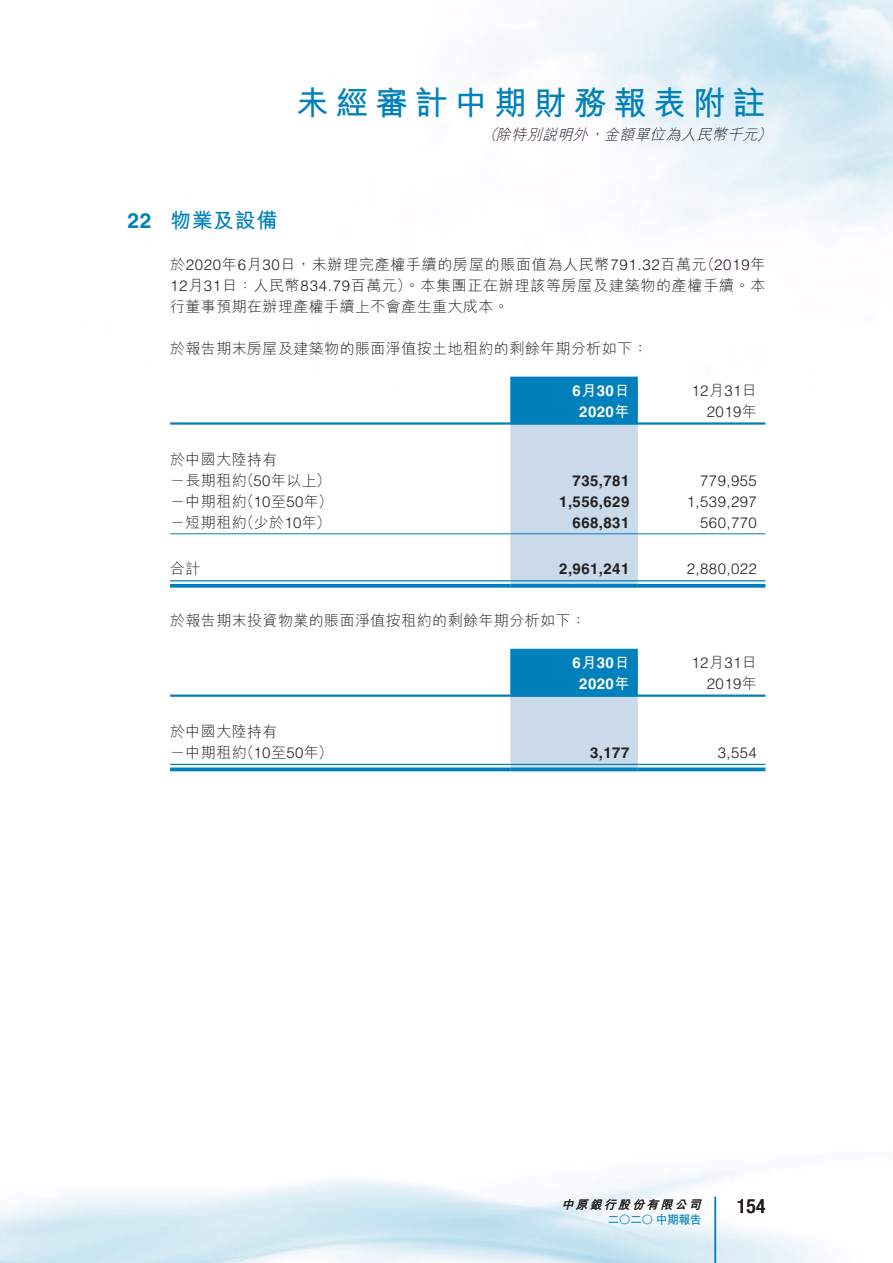
<style>
.page{position:relative;width:893px;height:1263px;background:#fff}
.page>*{position:absolute;margin:0;border:0;box-sizing:border-box;transform-origin:0 0}
.t1{font:700 33px "M Hei HK";letter-spacing:.205em;color:#0081bb}
.t2{font:700 21px "M Hei HK";letter-spacing:.03em;color:#0081bb}
.t3{font:700 21px "Helvetica LT Std";color:#0081bb}
.t4{font:500 condensed 19.5px "Helvetica Neue LT Pro";color:#231f20}
.t5{font:300 15px/21px "M Hei HK";letter-spacing:.03em;color:#231f20}
.t6{font:300 15px/21px "Helvetica LT Std";letter-spacing:.03em;color:#231f20;text-align:right}
.t7{font:700 15px "Helvetica LT Std";letter-spacing:.03em;color:#231f20}
.t8{font:700 15px/21px "Helvetica LT Std";letter-spacing:.03em;color:#fff;text-align:center}
.t9{font:italic 300 15px "M Hei HK";color:#231f20}
.t10{font:italic 700 12px "M Hei HK";color:#231f20}
.t11{font:700 12px "M Hei HK";color:#0081bb}
.s1{font-family:"Helvetica LT Std"}
.s2{font-family:"M Hei HK"}
</style>
<div class="page">
<img style="left:0;top:0;width:893px;height:1263px">
<hr style="left:715px;top:1197px;width:1px;height:66px;background:#0081bb">
<svg style="left:510px;top:377px;width:128px;height:207px"></svg>
<hr style="left:170px;top:422px;width:340px;height:3px;background:#0081bb">
<hr style="left:510px;top:422px;width:128px;height:3px;background:#0081bb">
<hr style="left:638px;top:422px;width:127px;height:3px;background:#0081bb">
<hr style="left:170px;top:533px;width:340px;height:1px;background:#0081bb">
<hr style="left:510px;top:533px;width:128px;height:1px;background:#0081bb">
<hr style="left:638px;top:533px;width:127px;height:1px;background:#0081bb">
<hr style="left:170px;top:580px;width:340px;height:1px;background:#0081bb">
<svg style="left:170px;top:584px;width:340px;height:4px"></svg>
<hr style="left:510px;top:580px;width:128px;height:1px;background:#0081bb">
<svg style="left:510px;top:584px;width:128px;height:4px"></svg>
<hr style="left:638px;top:580px;width:127px;height:1px;background:#0081bb">
<svg style="left:638px;top:584px;width:127px;height:4px"></svg>
<svg style="left:510px;top:649px;width:128px;height:118px"></svg>
<hr style="left:170px;top:694px;width:340px;height:3px;background:#0081bb">
<hr style="left:510px;top:694px;width:128px;height:3px;background:#0081bb">
<hr style="left:638px;top:694px;width:127px;height:3px;background:#0081bb">
<hr style="left:170px;top:764px;width:340px;height:1px;background:#0081bb">
<svg style="left:170px;top:767px;width:340px;height:4px"></svg>
<hr style="left:510px;top:764px;width:128px;height:1px;background:#0081bb">
<svg style="left:510px;top:767px;width:128px;height:4px"></svg>
<hr style="left:638px;top:764px;width:127px;height:1px;background:#0081bb">
<svg style="left:638px;top:767px;width:127px;height:4px"></svg>
<h1 class="t1" style="left:296px;top:78px;width:471px">未經審計中期財務報表附註</h1>
<p class="t9" style="left:482px;top:127px;width:20px">（</p>
<p class="t9" style="left:756px;top:127px;width:20px">(</p>
<p class="t9" style="left:604px;top:127px;width:159px">金額單位為人民幣千元</p>
<p class="t9" style="left:496px;top:127px;width:98px">除特別說明外</p>
<p class="t9" style="left:588px;top:127px;width:20px">，</p>
<h2 class="t3" style="left:128px;top:207px;width:25px">22</h2>
<h2 class="t2" style="left:170px;top:205px;width:109px">物業及設備</h2>
<p class="t5" style="left:170px;top:253px;width:597px">於<span class="s1">2020</span>年<span class="s1">6</span>月<span class="s1">30</span>日，未辦理完產權手續的房屋的賬面值為人民幣<span class="s1">791.32</span>百萬元<br><span class="s1">12</span>月<span class="s1">31</span>日：人民幣<span class="s1">834.79</span>百萬元）。本集團正在辦理該等房屋及建築物的產權手續。本行董事預期在辦理產權手續上不會產生重大成本。</p>
<p class="t5" style="left:170px;top:337px;width:479px">於報告期末房屋及建築物的賬面淨值按土地租約的剩餘年期分析如下：</p>
<p class="t8" style="left:573px;top:380px;width:58px"><span class="s2">月</span>6 30<span class="s2">日<br></span>2020<span class="s2">年</span></p>
<p class="t6" style="left:691px;top:380px;width:67px">12<span class="s2">月</span>31<span class="s2">日<br></span>2019<span class="s2">年</span></p>
<p class="t5" style="left:170px;top:448px;width:109px">於中國大陸持有</p>
<p class="t6" style="left:700px;top:470px;width:58px">779,955</p>
<p class="t6" style="left:700px;top:254px;width:67px"><span class="s2">（</span>2019<span class="s2">年</span></p>
<p class="t5" style="left:240px;top:469px;width:93px">（<span class="s1">50</span>年以上(</p>
<p class="t5" style="left:170px;top:469px;width:78px">－長期租約</p>
<p class="t7" style="left:573px;top:471px;width:58px">735,781</p>
<p class="t5" style="left:240px;top:490px;width:95px">（<span class="s1">10</span>至<span class="s1">50</span>年(</p>
<p class="t5" style="left:170px;top:490px;width:78px">－中期租約</p>
<p class="t7" style="left:559px;top:492px;width:72px">1,556,629</p>
<p class="t6" style="left:687px;top:491px;width:72px">1,539,297</p>
<p class="t5" style="left:240px;top:511px;width:93px">（少於<span class="s1">10</span>年(</p>
<p class="t5" style="left:170px;top:511px;width:78px">－短期租約</p>
<p class="t7" style="left:573px;top:513px;width:58px">668,831</p>
<p class="t6" style="left:700px;top:512px;width:58px">560,770</p>
<p class="t5" style="left:170px;top:558px;width:32px">合計</p>
<p class="t5" style="left:170px;top:610px;width:417px">於報告期末投資物業的賬面淨值按租約的剩餘年期分析如下：</p>
<p class="t8" style="left:573px;top:652px;width:58px"><span class="s2">月</span>6 30<span class="s2">日<br></span>2020<span class="s2">年</span></p>
<p class="t6" style="left:691px;top:652px;width:67px">12<span class="s2">月</span>31<span class="s2">日<br></span>2019<span class="s2">年</span></p>
<p class="t5" style="left:170px;top:721px;width:109px">於中國大陸持有</p>
<p class="t6" style="left:718px;top:742px;width:41px">3,554</p>
<p class="t7" style="left:559px;top:560px;width:72px">2,961,241</p>
<p class="t6" style="left:687px;top:558px;width:72px">2,880,022</p>
<p class="t5" style="left:240px;top:742px;width:95px">（<span class="s1">10</span>至<span class="s1">50</span>年(</p>
<p class="t5" style="left:170px;top:742px;width:78px">－中期租約</p>
<p class="t7" style="left:590px;top:743px;width:41px">3,177</p>
<p class="t10" style="left:561px;top:1196px;width:145px">中原銀行股份有限公司</p>
<p class="t11" style="left:607px;top:1210px;width:96px">二○二○ 中期報告</p>
<h3 class="t4" style="left:737px;top:1194px;width:30px">154</h3>
</div>
